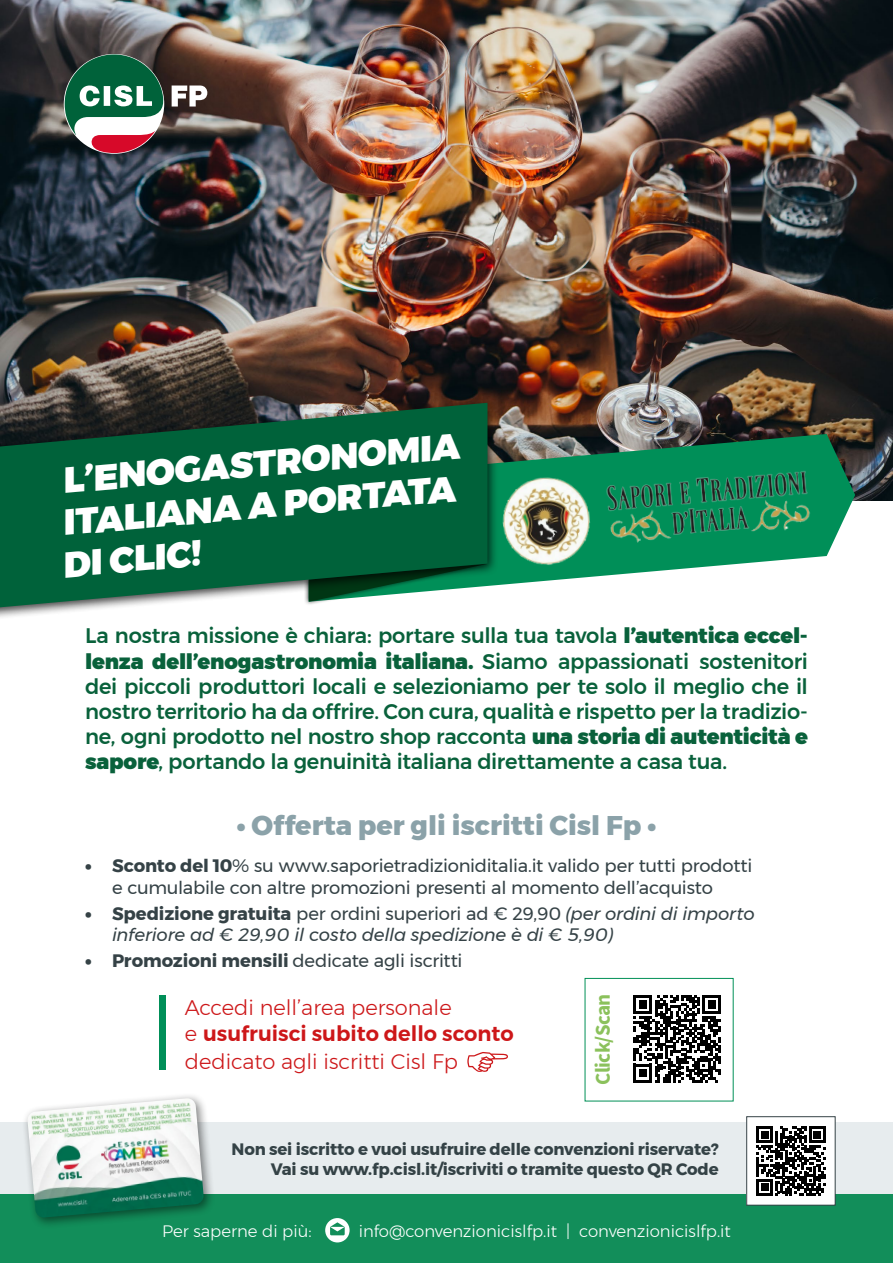
<style>
.page{position:relative;width:893px;height:1263px;background:#fff}
.page>*{position:absolute;margin:0;border:0;box-sizing:border-box;transform-origin:0 0}
.t1{font:900 36px/42px "Montserrat";color:#fff}
.t2{font:800 27px "Montserrat";color:#8ba2a9}
.t3{font:500 21px/25.2px "Montserrat";letter-spacing:-.015em;color:#09613b;text-align:justify}
.t4{font:300 21px/28.5px "Montserrat";color:#cd1719}
.t5{font:700 21px "Source Sans Pro";letter-spacing:-.03em;color:#8bc15c}
.t6{font:18px/21.6px "Montserrat";letter-spacing:-.015em;color:#354246}
.t7{font:italic 18px/21.6px "Montserrat";letter-spacing:-.01em;color:#354246}
.t8{font:700 16.5px/19.8px "Montserrat";letter-spacing:-.01em;color:#344246;text-align:right}
.t9{font:300 16.5px "Montserrat";color:#fff}
.s1{font-weight:900}
.s2{font-weight:700}
.s3{font-weight:900;font-style:normal}
.s4{font-weight:700;font-style:normal}
.s5{font-style:normal}
.s6{font-weight:600}
</style>
<div class="page">
<img style="left:0;top:0;width:893px;height:501px">
<div style="left:0;top:1123px;width:893px;height:76px;background:#e7ecee"></div>
<div style="left:0;top:1195px;width:893px;height:68px;background:#128e5a"></div>
<div style="left:747px;top:1117px;width:88px;height:88px;background:#fff"></div>
<svg style="left:756px;top:1126px;width:70px;height:69px"></svg>
<div style="left:746px;top:1116px;width:89px;height:89px;border:1px solid #354246"></div>
<svg style="left:325px;top:1218px;width:25px;height:24px"></svg>
<svg style="left:65px;top:54px;width:99px;height:99px"></svg>
<svg style="left:172px;top:86px;width:35px;height:21px"></svg>
<svg style="left:499px;top:434px;width:356px;height:151px"></svg>
<div style="left:0;top:398px;width:499px;height:248px;background:#000;opacity:.75"></div>
<svg style="left:0;top:403px;width:487px;height:204px;background:#146443"></svg>
<div style="left:159px;top:995px;width:7px;height:75px;background:#008f58"></div>
<img style="left:492px;top:451px;width:329px;height:123px">
<svg style="left:634px;top:995px;width:87px;height:87px"></svg>
<div style="left:22px;top:1092px;width:194px;height:137px;background:#000;opacity:.5"></div>
<img style="left:27px;top:1098px;width:177px;height:120px">
<p class="t1" style="left:54px;top:460px;width:407px;rotate:-5deg">L’ENOGASTRONOMIA<br>ITALIANA A PORTATA<br>DI CLIC!</p>
<p class="t3" style="left:85px;top:623px;width:724px">La nostra missione è chiara: portare sulla tua tavola <span class="s1">l’autentica eccel&shy;lenza dell’enogastronomia italiana.</span> Siamo appassionati sostenitori dei piccoli produttori locali e selezioniamo per te solo il meglio che il nostro territorio ha da offrire. Con cura, qualità e rispetto per la tradizio&shy;ne, ogni prodotto nel nostro shop racconta <span class="s1">una storia di autenticità e sapore</span>, portando la genuinità italiana direttamente a casa tua.</p>
<p class="t2" style="left:236px;top:804px;width:421px">• Offerta per gli iscritti Cisl Fp •</p>
<p class="t6" style="left:112px;top:855px;width:642px;text-indent:-27px"><span class="s1">∙</span> <span class="s2">Sconto del 10</span>% su www.saporietradizioniditalia.it valido per tutti prodotti e cumulabile con altre promozioni presenti al momento dell’acquisto</p>
<p class="t7" style="left:112px;top:902px;width:644px;text-indent:-27px"><span class="s3">∙</span> <span class="s4">Spedizione gratuita</span> <span class="s5">per ordini superiori ad € 29,90</span> (per ordini di importo inferiore ad € 29,90 il costo della spedizione è di € 5,90)</p>
<p class="t6" style="left:85px;top:950px;width:379px"><span class="s1">∙</span> <span class="s2">Promozioni mensili</span> dedicate agli iscritti</p>
<p class="t4" style="left:185px;top:993px;width:268px">Accedi nell’area personale</p>
<p class="t4" style="left:185px;top:1018px;width:330px">e <span class="s6">usufruisci subito dello sconto </span>dedicato agli iscritti Cisl Fp</p>
<p class="t5" style="left:589px;top:1085px;width:93px;rotate:-90deg">Click/Scan</p>
<p class="t8" style="left:232px;top:1139px;width:489px">Non sei iscritto e vuoi usufruire delle convenzioni riservate?<br>Vai su www.fp.cisl.it/iscriviti o tramite questo QR Code</p>
<p class="t9" style="left:162px;top:1218px;width:151px">Per saperne di più:</p>
<p class="t9" style="left:359px;top:1218px;width:374px">info@convenzionicislfp.it | convenzionicislfp.it</p>
</div>
